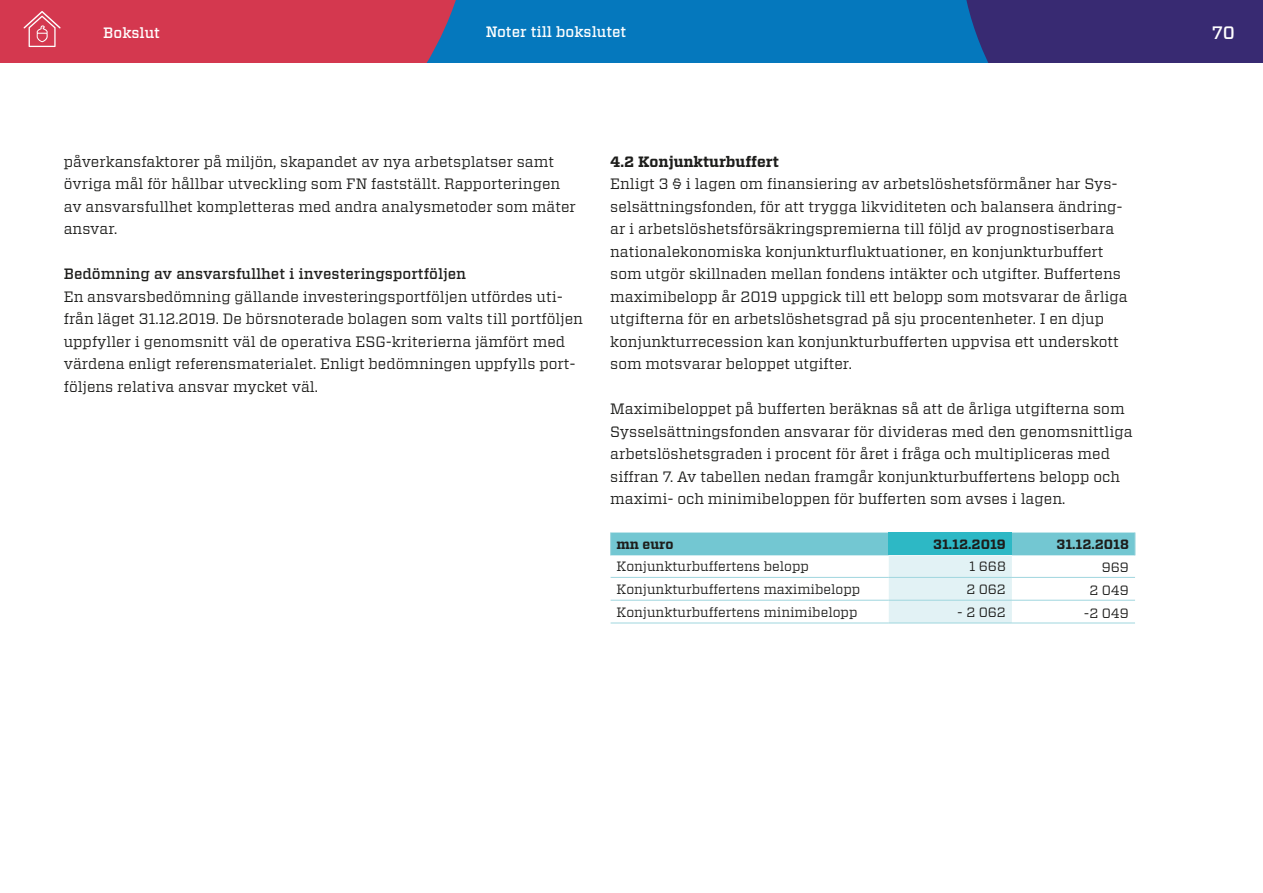
<style>
.page{position:relative;width:1263px;height:893px;background:#fff}
.page>*{position:absolute;margin:0;border:0;box-sizing:border-box;transform-origin:0 0}
.t1{font:500 18px "Vitesse";color:#fff}
.Leipis{font:15px/22.5px "Vitesse";color:#1d1d1b}
.Leipis-2{font:500 15px "Vitesse";color:#1d1d1b}
.t2{font:500 15px "Vitesse";color:#fff}
.Leipis-3{font:700 15px "Vitesse";color:#1d1d1b}
.Taulukon-leipis-vase{font:13.5px "Vitesse";color:#1d1d1b}
.Taulukon-header-oike{font:700 13.5px "Vitesse";color:#1d1d1b}
.Taulukon-leipis-oike{font:13.5px "Vitesse";color:#1d1d1b}
.Taulukon-header-vase{font:700 13.5px "Vitesse";color:#1d1d1b}
</style>
<div class="page">
<div style="left:470px;top:0;width:490px;height:63px;background:#0578bd"></div>
<div style="left:960px;top:0;width:303px;height:63px;background:#382a72"></div>
<svg style="left:0;top:0;width:470px;height:63px;background:#c83d56"></svg>
<svg style="left:610px;top:532px;width:526px;height:91px"></svg>
<hr style="left:611px;top:577px;width:278px;height:1px;background:#9fd6de">
<hr style="left:889px;top:577px;width:123px;height:1px;background:#9fd6de">
<hr style="left:1012px;top:577px;width:123px;height:1px;background:#9fd6de">
<hr style="left:611px;top:600px;width:278px;height:1px;background:#9fd6de">
<hr style="left:889px;top:600px;width:123px;height:1px;background:#9fd6de">
<hr style="left:1012px;top:600px;width:123px;height:1px;background:#9fd6de">
<hr style="left:611px;top:623px;width:278px;height:1px;background:#9fd6de">
<hr style="left:889px;top:623px;width:123px;height:1px;background:#9fd6de">
<hr style="left:1012px;top:623px;width:123px;height:1px;background:#9fd6de">
<p class="t2" style="left:103px;top:22px;width:58px">Bokslut</p>
<p class="t2" style="left:486px;top:22px;width:142px">Noter till bokslutet</p>
<p class="t1" style="left:1212px;top:20px;width:24px">70</p>
<p class="Leipis" style="left:64px;top:150px;width:513px">påverkansfaktorer på miljön, skapandet av nya arbetsplatser samt övriga mål för hållbar utveckling som FN fastställt. Rapporteringen av ansvarsfullhet kompletteras med andra analysmetoder som mäter ansvar.</p>
<p class="Leipis-2" style="left:64px;top:264px;width:404px">Bedömning av ansvarsfullhet i investeringsportföljen</p>
<p class="Leipis" style="left:64px;top:285px;width:521px">En ansvarsbedömning gällande investeringsportföljen utfördes uti&shy;från läget 31.12.2019. De börsnoterade bolagen som valts till portföljen uppfyller i genomsnitt väl de operativa ESG-kriterierna jämfört med värdena enligt referensmaterialet. Enligt bedömningen uppfylls port&shy;följens relativa ansvar mycket väl.</p>
<p class="Leipis-3" style="left:610px;top:151px;width:170px">4.2 Konjunkturbuffert</p>
<p class="Leipis" style="left:610px;top:172px;width:519px">Enligt 3 § i lagen om finansiering av arbetslöshetsförmåner har Sys&shy;selsättningsfonden, för att trygga likviditeten och balansera ändring&shy;ar i arbetslöshetsförsäkringspremierna till följd av prognostiserbara nationalekonomiska konjunkturfluktuationer, en konjunkturbuffert som utgör skillnaden mellan fondens intäkter och utgifter. Buffertens maximibelopp år 2019 uppgick till ett belopp som motsvarar de årliga utgifterna för en arbetslöshetsgrad på sju procentenheter. I en djup konjunkturrecession kan konjunkturbufferten uppvisa ett underskott som motsvarar beloppet utgifter.</p>
<p class="Leipis" style="left:610px;top:397px;width:524px">Maximibeloppet på bufferten beräknas så att de årliga utgifterna som Sysselsättningsfonden ansvarar för divideras med den genomsnittliga arbetslöshetsgraden i procent för året i fråga och multipliceras med siffran 7. Av tabellen nedan framgår konjunkturbuffertens belopp och maximi- och minimibeloppen för bufferten som avses i lagen.</p>
<p class="Taulukon-header-vase" style="left:617px;top:536px;width:58px">mn euro</p>
<p class="Taulukon-header-oike" style="left:933px;top:536px;width:74px">31.12.2019</p>
<p class="Taulukon-header-oike" style="left:1056px;top:536px;width:74px">31.12.2018</p>
<p class="Taulukon-leipis-vase" style="left:617px;top:557px;width:194px">Konjunkturbuffertens belopp</p>
<p class="Taulukon-leipis-vase" style="left:969px;top:557px;width:38px">1 668</p>
<p class="Taulukon-leipis-oike" style="left:1102px;top:558px;width:29px">969</p>
<p class="Taulukon-leipis-vase" style="left:617px;top:580px;width:245px">Konjunkturbuffertens maximibelopp</p>
<p class="Taulukon-leipis-vase" style="left:966px;top:580px;width:41px">2 062</p>
<p class="Taulukon-leipis-oike" style="left:1089px;top:581px;width:41px">2 049</p>
<p class="Taulukon-leipis-vase" style="left:617px;top:603px;width:242px">Konjunkturbuffertens minimibelopp</p>
<p class="Taulukon-leipis-vase" style="left:957px;top:603px;width:50px">- 2 062</p>
<p class="Taulukon-leipis-oike" style="left:1084px;top:604px;width:47px">-2 049</p>
</div>
